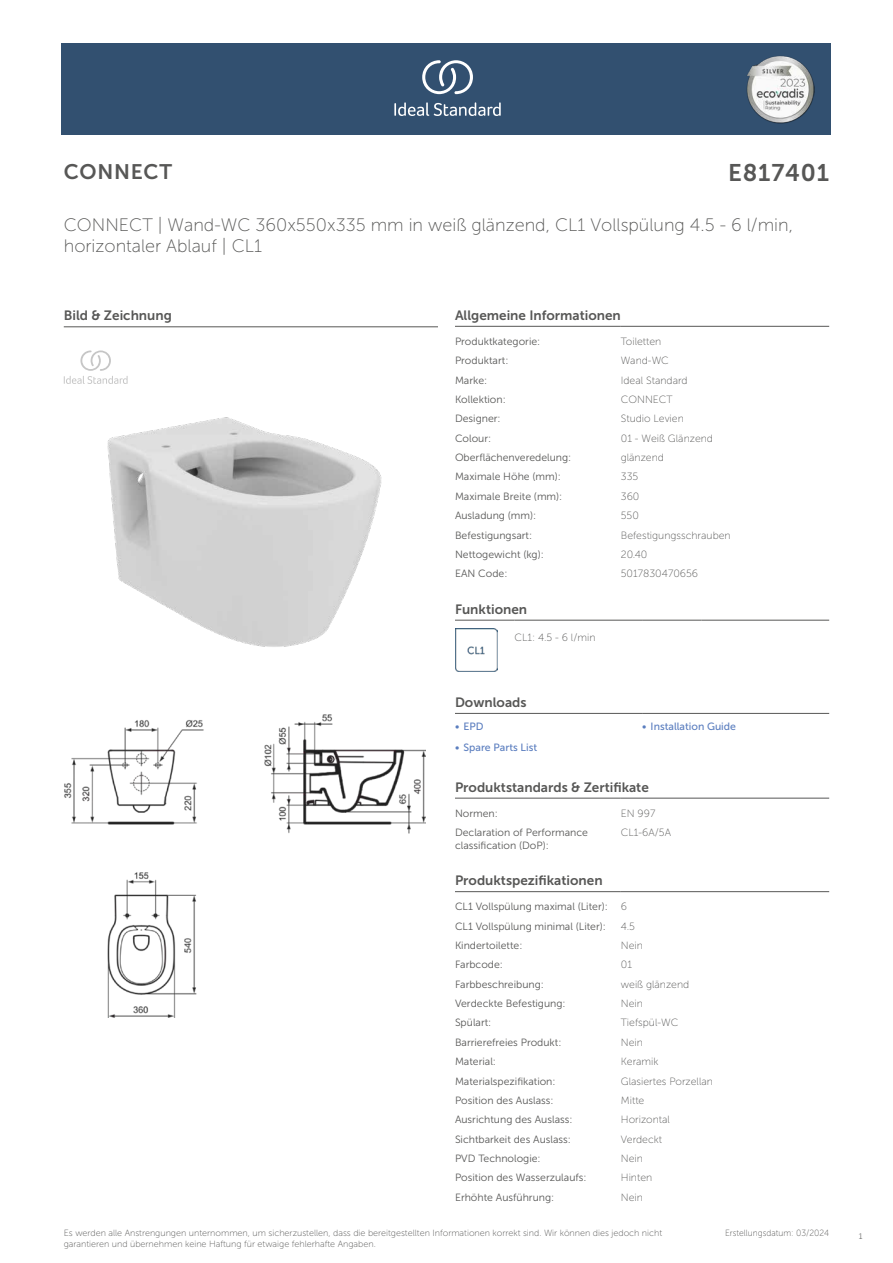
<style>
.page{position:relative;width:893px;height:1263px;background:#fff}
.page>*{position:absolute;margin:0;border:0;box-sizing:border-box;transform-origin:0 0}
.t1{font:24px "Museo Sans 700";letter-spacing:.035em;color:#575756}
.t2{font:21px "Museo Sans 700";letter-spacing:.035em;color:#575756}
.t3{font:18px/21.6px "Museo Sans 100";color:#575756}
.t4{font:13.5px "Museo Sans 700";color:#575756}
.t5{font:10.5px/12.6px "Museo Sans 300";color:#575756}
.t6{font:10.5px "Museo Sans 100";color:#575756}
.t7{font:10.5px "Museo Sans 500";color:#5b7ebf}
.t8{font:9px/10.8px "Museo Sans 100";color:#575756}
.t9{font:9px "Museo Sans 100";color:#575756;scale:.95 1}
.t10{font:300 9px "Calibri";color:#575756;scale:.95 1}
.s1{font-family:"Museo Sans 100"}
</style>
<div class="page">
<div style="left:62px;top:43px;width:769px;height:91px;background:#325070"></div>
<hr style="left:455px;top:326px;width:166px;height:1px;background:#575756">
<hr style="left:621px;top:326px;width:208px;height:1px;background:#575756">
<hr style="left:455px;top:620px;width:59px;height:1px;background:#575756">
<hr style="left:514px;top:620px;width:128px;height:1px;background:#575756">
<hr style="left:642px;top:620px;width:60px;height:1px;background:#575756">
<hr style="left:702px;top:620px;width:127px;height:1px;background:#575756">
<img style="left:455px;top:629px;width:42px;height:42px">
<hr style="left:455px;top:713px;width:187px;height:1px;background:#575756">
<hr style="left:642px;top:713px;width:187px;height:1px;background:#575756">
<hr style="left:455px;top:798px;width:166px;height:1px;background:#575756">
<hr style="left:621px;top:798px;width:208px;height:1px;background:#575756">
<hr style="left:455px;top:891px;width:166px;height:1px;background:#575756">
<hr style="left:621px;top:891px;width:208px;height:1px;background:#575756">
<img style="left:64px;top:714px;width:361px;height:304px">
<hr style="left:64px;top:327px;width:374px;height:1px;background:#575756">
<svg style="left:64px;top:350px;width:64px;height:34px"></svg>
<img style="left:107px;top:417px;width:275px;height:230px">
<svg style="left:394px;top:102px;width:107px;height:14px"></svg>
<svg style="left:422px;top:60px;width:51px;height:34px"></svg>
<img style="left:746px;top:56px;width:68px;height:67px">
<h2 class="t2" style="left:64px;top:160px;width:110px">CONNECT</h2>
<h1 class="t1" style="left:728px;top:160px;width:103px">E817401</h1>
<h3 class="t3" style="left:64px;top:214px;width:731px">CONNECT | Wand-WC 360x550x335 mm in weiß glänzend, CL1 Vollspülung 4.5 - 6 l/min, horizontaler Ablauf | CL1</h3>
<p class="t4" style="left:64px;top:308px;width:110px">Bild &amp; Zeichnung</p>
<p class="t4" style="left:455px;top:308px;width:167px">Allgemeine Informationen</p>
<p class="t5" style="left:455px;top:335px;width:87px">Produktkategorie:</p>
<p class="t6" style="left:621px;top:336px;width:42px">Toiletten</p>
<p class="t5" style="left:455px;top:354px;width:55px">Produktart:</p>
<p class="t6" style="left:621px;top:355px;width:50px">Wand-WC</p>
<p class="t5" style="left:455px;top:374px;width:34px">Marke:</p>
<p class="t6" style="left:621px;top:374px;width:68px">Ideal Standard</p>
<p class="t5" style="left:455px;top:393px;width:52px">Kollektion:</p>
<p class="t6" style="left:621px;top:394px;width:53px">CONNECT</p>
<p class="t5" style="left:455px;top:413px;width:47px">Designer:</p>
<p class="t6" style="left:621px;top:413px;width:65px">Studio Levien</p>
<p class="t5" style="left:455px;top:432px;width:38px">Colour:</p>
<p class="t6" style="left:621px;top:433px;width:94px">01 - Weiß Glänzend</p>
<p class="t5" style="left:455px;top:451px;width:118px">Oberflächenveredelung:</p>
<p class="t6" style="left:621px;top:452px;width:45px">glänzend</p>
<p class="t5" style="left:455px;top:471px;width:107px">Maximale Höhe (mm):</p>
<p class="t6" style="left:621px;top:471px;width:19px">335</p>
<p class="t5" style="left:455px;top:490px;width:109px">Maximale Breite (mm):</p>
<p class="t6" style="left:621px;top:491px;width:20px">360</p>
<p class="t5" style="left:455px;top:509px;width:83px">Ausladung (mm):</p>
<p class="t6" style="left:621px;top:510px;width:20px">550</p>
<p class="t5" style="left:455px;top:529px;width:79px">Befestigungsart:</p>
<p class="t6" style="left:621px;top:529px;width:111px">Befestigungsschrauben</p>
<p class="t5" style="left:455px;top:548px;width:90px">Nettogewicht (kg):</p>
<p class="t6" style="left:621px;top:549px;width:28px">20.40</p>
<p class="t5" style="left:455px;top:567px;width:54px">EAN Code:</p>
<p class="t6" style="left:621px;top:568px;width:79px">5017830470656</p>
<p class="t4" style="left:455px;top:602px;width:74px">Funktionen</p>
<p class="t6" style="left:514px;top:632px;width:82px">CL1: 4.5 - 6 l/min</p>
<p class="t4" style="left:455px;top:695px;width:73px">Downloads</p>
<p class="t7" style="left:455px;top:721px;width:30px">• EPD</p>
<p class="t7" style="left:642px;top:721px;width:95px">• Installation Guide</p>
<p class="t7" style="left:455px;top:742px;width:84px">• Spare Parts List</p>
<p class="t4" style="left:455px;top:779px;width:195px">Produktstandards &amp; Zertifikate</p>
<p class="t5" style="left:455px;top:807px;width:44px">Normen:</p>
<p class="t6" style="left:621px;top:808px;width:36px">EN 997</p>
<p class="t5" style="left:455px;top:826px;width:135px">Declaration of Performance classification (DoP):</p>
<p class="t6" style="left:621px;top:827px;width:52px">CL1-6A/5A</p>
<p class="t4" style="left:455px;top:873px;width:149px">Produktspezifikationen</p>
<p class="t5" style="left:455px;top:897px;width:174px;line-height:19.4px">CL1 Vollspülung maximal (Liter): <span class="s1">6<br></span>CL1 Vollspülung minimal (Liter):</p>
<p class="t6" style="left:621px;top:920px;width:16px">4.5</p>
<p class="t5" style="left:455px;top:939px;width:69px">Kindertoilette:</p>
<p class="t6" style="left:621px;top:940px;width:24px">Nein</p>
<p class="t5" style="left:455px;top:958px;width:49px">Farbcode:</p>
<p class="t6" style="left:621px;top:959px;width:13px">01</p>
<p class="t5" style="left:455px;top:978px;width:90px">Farbbeschreibung:</p>
<p class="t6" style="left:621px;top:978px;width:70px">weiß glänzend</p>
<p class="t5" style="left:455px;top:997px;width:112px">Verdeckte Befestigung:</p>
<p class="t6" style="left:621px;top:998px;width:24px">Nein</p>
<p class="t5" style="left:455px;top:1017px;width:38px">Spülart:</p>
<p class="t6" style="left:621px;top:1017px;width:59px">Tiefspül-WC</p>
<p class="t5" style="left:455px;top:1036px;width:108px">Barrierefreies Produkt:</p>
<p class="t6" style="left:621px;top:1037px;width:24px">Nein</p>
<p class="t5" style="left:455px;top:1055px;width:43px">Material:</p>
<p class="t6" style="left:621px;top:1056px;width:39px">Keramik</p>
<p class="t5" style="left:455px;top:1075px;width:102px">Materialspezifikation:</p>
<p class="t6" style="left:621px;top:1075px;width:94px">Glasiertes Porzellan</p>
<p class="t5" style="left:455px;top:1094px;width:100px">Position des Auslass:</p>
<p class="t6" style="left:621px;top:1095px;width:25px">Mitte</p>
<p class="t5" style="left:455px;top:1113px;width:119px">Ausrichtung des Auslass:</p>
<p class="t6" style="left:621px;top:1114px;width:51px">Horizontal</p>
<p class="t5" style="left:455px;top:1133px;width:117px">Sichtbarkeit des Auslass:</p>
<p class="t6" style="left:621px;top:1133px;width:43px">Verdeckt</p>
<p class="t5" style="left:455px;top:1152px;width:87px">PVD Technologie:</p>
<p class="t6" style="left:621px;top:1153px;width:24px">Nein</p>
<p class="t5" style="left:455px;top:1171px;width:133px">Position des Wasserzulaufs:</p>
<p class="t6" style="left:621px;top:1172px;width:33px">Hinten</p>
<p class="t5" style="left:455px;top:1191px;width:101px">Erhöhte Ausführung:</p>
<p class="t6" style="left:621px;top:1191px;width:24px">Nein</p>
<p class="t8" style="left:64px;top:1227px;width:600px">Es werden alle Anstrengungen unternommen, um sicherzustellen, dass die bereitgestellten Informationen korrekt sind. Wir können dies jedoch nicht garantieren und übernehmen keine Haftung für etwaige fehlerhafte Angaben.</p>
<p class="t9" style="left:725px;top:1228px;width:111px">Erstellungsdatum: 03/2024</p>
<p class="t10" style="left:858px;top:1230px;width:6px">1</p>
</div>
